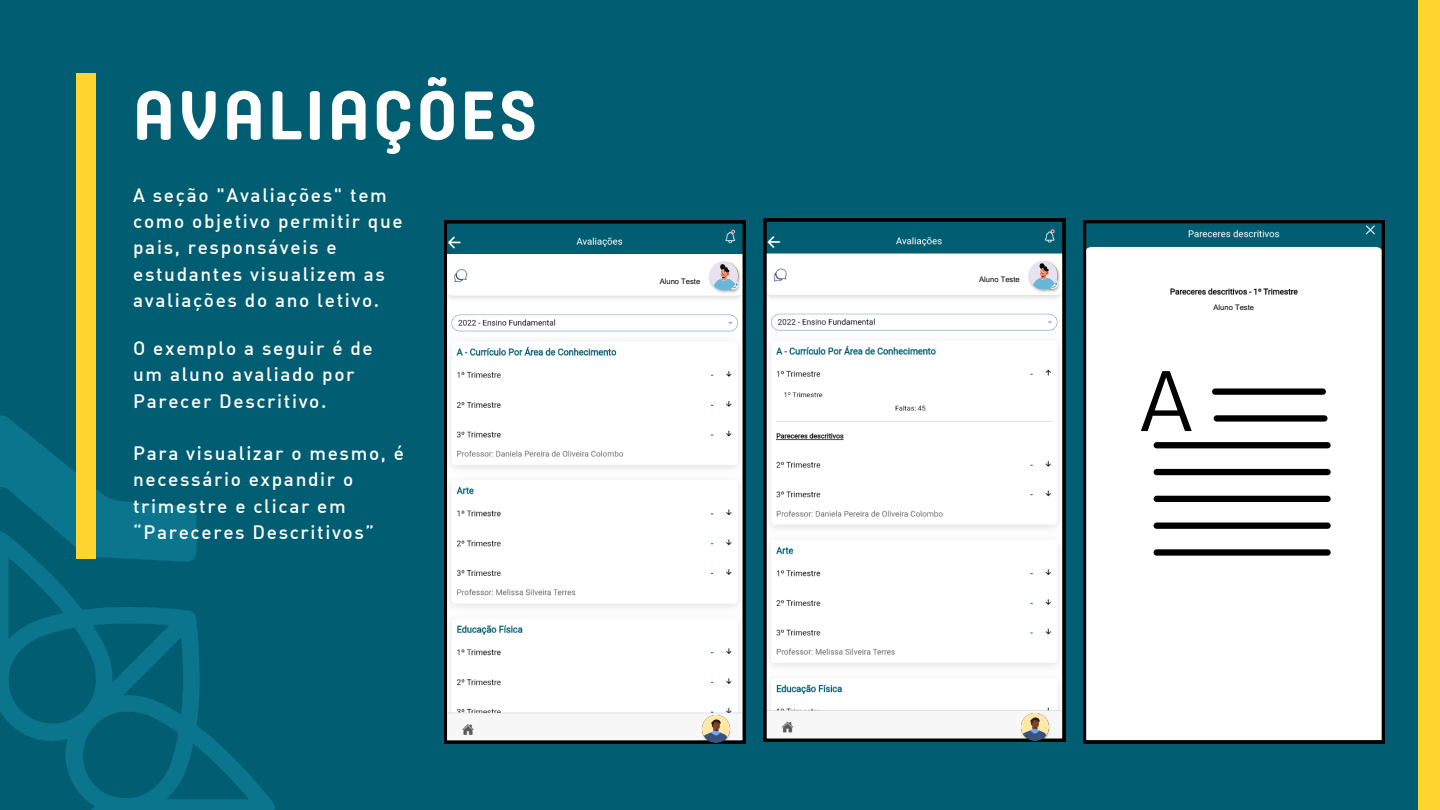
<style>
.page{position:relative;width:1440px;height:810px;background:#005d72}
.page>*{position:absolute;margin:0;border:0;box-sizing:border-box;transform-origin:0 0}
.t1{font:700 68px "Core Mellow";letter-spacing:.035em;color:#fff}
.t2{font:500 19px/26.2px "DIN Alternate";letter-spacing:.085em;color:#fff}
.t3{font:7.6px "Arial MT Pro";color:#000}
</style>
<div class="page">
<div style="left:1418px;top:0;width:22px;height:810px;background:#ffd52f"></div>
<img style="left:0;top:416px;width:274px;height:394px">
<div style="left:76px;top:73px;width:19px;height:486px;background:#ffd52f"></div>
<svg style="left:444px;top:221px;width:302px;height:522px;background:#e3e8ea"></svg>
<img style="left:702px;top:715px;width:27px;height:27px">
<svg style="left:710px;top:262px;width:28px;height:28px"></svg>
<div style="left:632px;top:271px;width:73px;height:14px;background:#fff"></div>
<svg style="left:764px;top:219px;width:301px;height:523px;background:#e2e9ea"></svg>
<img style="left:1021px;top:713px;width:27px;height:27px">
<svg style="left:1029px;top:261px;width:28px;height:29px"></svg>
<svg style="left:1083px;top:220px;width:302px;height:523px;background:#d6dee0"></svg>
<div style="left:951px;top:269px;width:74px;height:14px;background:#fff"></div>
<div style="left:1097px;top:323px;width:277px;height:281px;background:#fff"></div>
<div style="left:1146px;top:297px;width:164px;height:14px;background:#fff"></div>
<svg style="left:1141px;top:371px;width:51px;height:60px"></svg>
<div style="left:1212px;top:388px;width:114px;height:7px;background:#000;border-radius:3px"></div>
<div style="left:1214px;top:415px;width:114px;height:7px;background:#000;border-radius:3px"></div>
<div style="left:1154px;top:442px;width:177px;height:6px;background:#000;border-radius:3px"></div>
<div style="left:1154px;top:469px;width:177px;height:6px;background:#000;border-radius:3px"></div>
<div style="left:1154px;top:496px;width:177px;height:6px;background:#000;border-radius:3px"></div>
<div style="left:1154px;top:523px;width:177px;height:6px;background:#000;border-radius:3px"></div>
<div style="left:1154px;top:549px;width:177px;height:7px;background:#000;border-radius:3px"></div>
<p class="t1" style="left:132px;top:87px;width:406px">AVALIAÇÕES</p>
<p class="t2" style="left:133px;top:184px;width:271px">A seção "Avaliações" tem como objetivo permitir que pais, responsáveis e estudantes visualizem as avaliações do ano letivo.</p>
<p class="t2" style="left:133px;top:337px;width:241px">O exemplo a seguir é de um aluno avaliado por<br>Parecer Descritivo.</p>
<p class="t2" style="left:133px;top:442px;width:272px">Para visualizar o mesmo, é necessário expandir o trimestre e clicar em “Pareceres Descritivos”</p>
<p class="t3" style="left:660px;top:278px;width:42px">Aluno Teste</p>
<p class="t3" style="left:979px;top:276px;width:42px">Aluno Teste</p>
<p class="t3" style="left:1214px;top:304px;width:42px">Aluno Teste</p>
</div>
